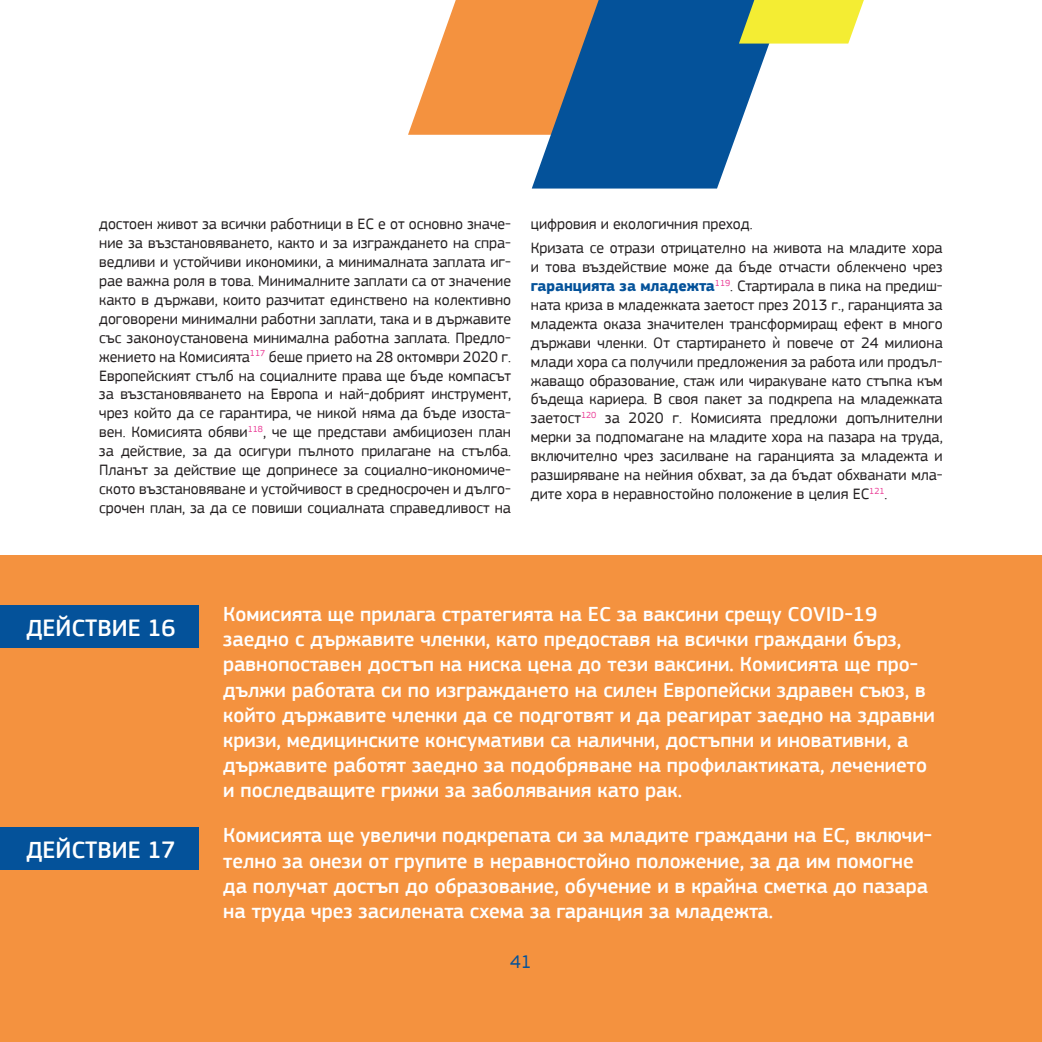
<style>
.page{position:relative;width:1042px;height:1042px;background:#fff}
.page>*{position:absolute;margin:0;border:0;box-sizing:border-box;transform-origin:0 0}
.t1{font:500 24.5px "PF Square Sans Pro";color:#fff}
.P_-_Action{font:500 21px/25.2px "PF Square Sans Pro";color:#fff}
.t2{font:19.25px "PF Square Sans Pro";color:#04529a}
.p_-_paragraph{font:15.75px/18.9px "PF Square Sans Pro";color:#231f20;text-align:justify}
.s1{font-weight:700;color:#04529a}
.s2{font-family:"Verdana";font-size:13.83px;color:#312f30}
</style>
<div class="page">
<svg style="left:408px;top:0;width:124px;height:135px;fill:#f4923f"></svg>
<div style="left:0;top:555px;width:1042px;height:487px;background:#f4923f"></div>
<div style="left:0;top:605px;width:198px;height:43px;background:#04529a"></div>
<div style="left:0;top:827px;width:198px;height:43px;background:#04529a"></div>
<svg style="left:532px;top:0;width:237px;height:189px;background:#3c6b97"></svg>
<svg style="left:739px;top:0;width:125px;height:44px;background:#e5e447"></svg>
<p class="p_-_paragraph" style="left:99px;top:215px;width:413px">достоен живот за всички работници в ЕС е от основно значе&shy;ние за възстановяването, както и за изграждането на спра&shy;ведливи и устойчиви икономики, а минималната заплата иг&shy;рае важна роля в това. Минималните заплати са от значение както в държави, които разчитат единствено на колективно договорени минимални работни заплати, така и в държавите със законоустановена минимална работна заплата. Предло&shy;жението на Комисията<sup>117</sup> беше прието на 28 октомври 2020 г.<br>Европейският стълб на социалните права ще бъде компасът за възстановяването на Европа и най-добрият инструмент, чрез който да се гарантира, че никой няма да бъде изоста&shy;вен. Комисията обяви<sup>118</sup>, че ще представи амбициозен план за действие, за да осигури пълното прилагане на стълба.<br>Планът за действие ще допринесе за социално-икономиче&shy;ското възстановяване и устойчивост в средносрочен и дълго&shy;срочен план, за да се повиши социалната справедливост на</p>
<p class="p_-_paragraph" style="left:531px;top:215px;width:223px">цифровия и екологичния преход.</p>
<p class="p_-_paragraph" style="left:531px;top:239px;width:413px">Кризата се отрази отрицателно на живота на младите хора и това въздействие може да бъде отчасти облекчено чрез <span class="s1">гаранцията за младежта</span><sup>119</sup>. Стартирала в пика на предиш&shy;ната криза в младежката заетост през 2013 г., гаранцията за младежта оказа значителен трансформиращ ефект в много държави членки. От стартирането <span class="s2">ѝ</span> повече от 24 милиона млади хора са получили предложения за работа или продъл&shy;жаващо образование, стаж или чиракуване като стъпка към бъдеща кариера. В своя пакет за подкрепа на младежката заетост<sup>120</sup> за 2020 г. Комисията предложи допълнителни мерки за подпомагане на младите хора на пазара на труда, включително чрез засилване на гаранцията за младежта и разширяване на нейния обхват, за да бъдат обхванати мла&shy;дите хора в неравностойно положение в целия ЕС<sup>121</sup>.</p>
<p class="t1" style="left:26px;top:613px;width:60px">Действие</p>
<p class="t1" style="left:148px;top:613px;width:30px">16</p>
<p class="t1" style="left:26px;top:835px;width:60px">Действие</p>
<p class="t1" style="left:148px;top:835px;width:30px">17</p>
<p class="P_-_Action" style="left:223px;top:602px;width:713px">Комисията ще прилага стратегията на ЕС за ваксини срещу COVID-19 заедно с държавите членки, като предоставя на всички граждани бърз, равнопоставен достъп на ниска цена до тези ваксини. Комисията ще про&shy;дължи работата си по изграждането на силен Европейски здравен съюз, в който държавите членки да се подготвят и да реагират заедно на здравни кризи, медицинските консумативи са налични, достъпни и иновативни, а държавите работят заедно за подобряване на профилактиката, лечението и последващите грижи за заболявания като рак.</p>
<p class="P_-_Action" style="left:223px;top:823px;width:710px">Комисията ще увеличи подкрепата си за младите граждани на ЕС, включи&shy;телно за онези от групите в неравностойно положение, за да им помогне да получат достъп до образование, обучение и в крайна сметка до пазара на труда чрез засилената схема за гаранция за младежта.</p>
<p class="t2" style="left:510px;top:950px;width:23px">41</p>
</div>
